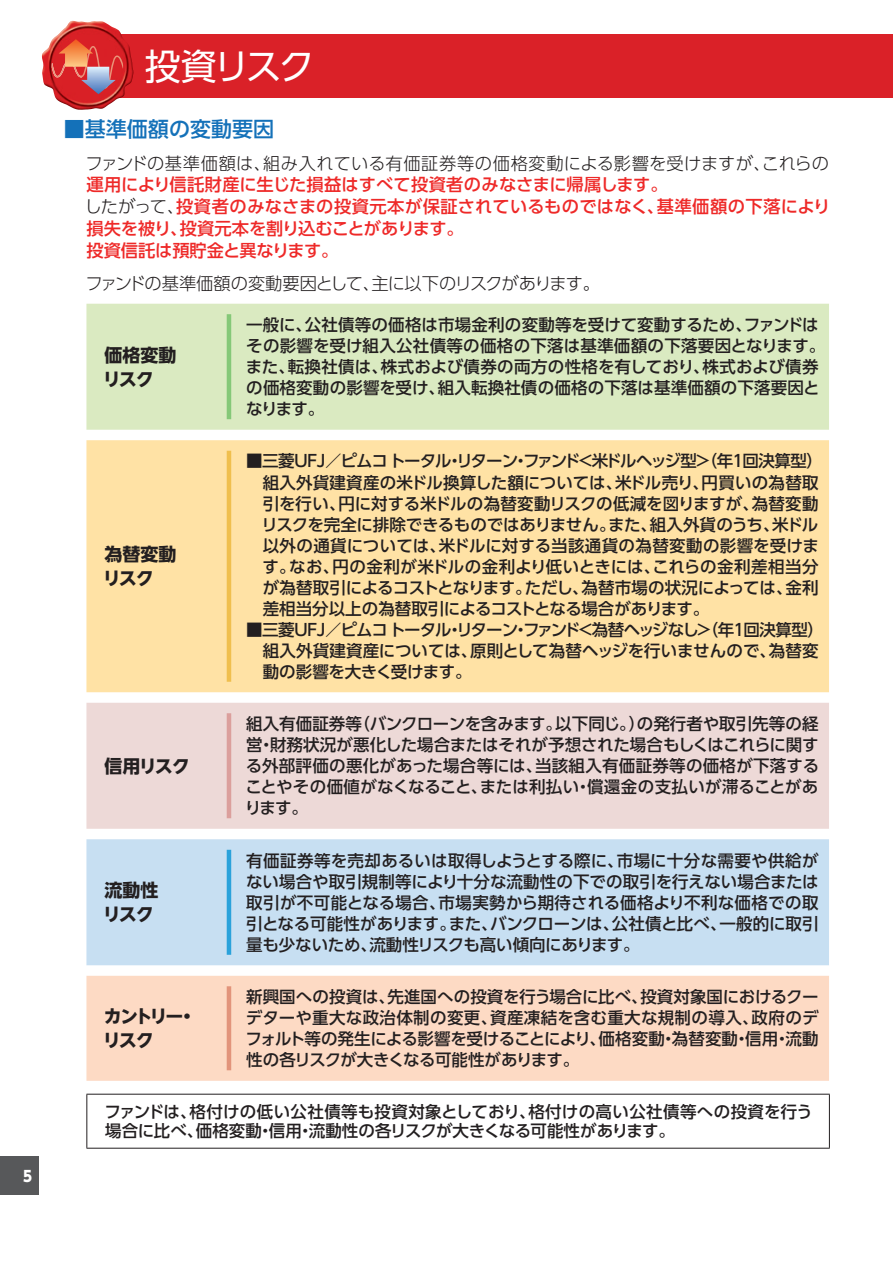
<style>
.page{position:relative;width:893px;height:1263px;background:#fff}
.page>*{position:absolute;margin:0;border:0;box-sizing:border-box;transform-origin:0 0}
.t1{font:36px "UD Shin Go Pro";letter-spacing:-.085em;color:#fff}
.t2{font:500 21px "UD Shin Go Pro";color:#1471b9}
.t3{font:700 18px/24px "UD Shin Go NT Pro";letter-spacing:-.07em;color:#231f20}
.t4{font:700 18px/24px "UD Shin Go NT Pro";letter-spacing:-.11em;color:#231f20}
.t5{font:500 17.25px/21.8px "UD Shin Go Pro";color:#ee2928}
.t6{font:300 17.25px "UD Shin Go Pro";letter-spacing:.02em;color:#231f20}
.t7{font:300 17.25px "UD Shin Go Pro";letter-spacing:-.045em;color:#231f20}
.t8{font:500 16.5px/21px "UD Shin Go Pro";color:#231f20}
.t9{font:500 16.5px/21px "UD Shin Go Pro";letter-spacing:-.03em;color:#231f20}
.t10{font:800 15px "UD Shin Go Pro";color:#fff;scale:.9 1}
.s1{font-weight:300;color:#231f20}
</style>
<div class="page">
<div style="left:0;top:1157px;width:38px;height:38px;background:#57585a"></div>
<div style="left:86px;top:304px;width:743px;height:126px;background:#daeac1"></div>
<div style="left:86px;top:440px;width:743px;height:252px;background:#ffe2a5"></div>
<div style="left:86px;top:703px;width:743px;height:126px;background:#edd9d7"></div>
<div style="left:86px;top:839px;width:743px;height:126px;background:#c7dff2"></div>
<div style="left:86px;top:976px;width:743px;height:105px;background:#fddac4"></div>
<hr style="left:227px;top:314px;width:4px;height:105px;background:#85c878">
<hr style="left:227px;top:451px;width:4px;height:231px;background:#f0bf4e">
<hr style="left:227px;top:713px;width:4px;height:105px;background:#db9f9c">
<hr style="left:227px;top:850px;width:4px;height:105px;background:#2aa2db">
<hr style="left:227px;top:986px;width:4px;height:84px;background:#e2947b">
<hr style="left:86px;top:1094px;width:744px;height:1px;background:#231f20">
<hr style="left:86px;top:1094px;width:1px;height:54px;background:#231f20">
<hr style="left:829px;top:1094px;width:1px;height:54px;background:#231f20">
<hr style="left:86px;top:1148px;width:744px;height:1px;background:#231f20">
<div style="left:83px;top:34px;width:810px;height:64px;background:#da2128"></div>
<img style="left:42px;top:21px;width:29px;height:79px">
<img style="left:52px;top:46px;width:71px;height:43px">
<svg style="left:59px;top:39px;width:57px;height:55px"></svg>
<p class="t10" style="left:23px;top:1163px;width:11px">5</p>
<h1 class="t1" style="left:145px;top:37px;width:171px">投資リスク</h1>
<p class="t2" style="left:64px;top:112px;width:212px">■基準価額の変動要因</p>
<p class="t6" style="left:86px;top:149px;width:745px">ファンドの基準価額は、組み入れている有価証券等の価格変動による影響を受けますが、これらの</p>
<p class="t5" style="left:85px;top:173px;width:747px">運用により信託財産に生じた損益はすべて投資者のみなさまに帰属します。<br><span class="s1">したがって、</span>投資者のみなさまの投資元本が保証されているものではなく、基準価額の下落により損失を被り、投資元本を割り込むことがあります。<br>投資信託は預貯金と異なります。</p>
<p class="t7" style="left:86px;top:270px;width:516px">ファンドの基準価額の変動要因として、主に以下のリスクがあります。</p>
<p class="t3" style="left:103px;top:342px;width:75px">価格変動リスク</p>
<p class="t3" style="left:103px;top:542px;width:75px">為替変動リスク</p>
<p class="t3" style="left:104px;top:753px;width:87px">信用リスク</p>
<p class="t3" style="left:103px;top:878px;width:57px">流動性リスク</p>
<p class="t8" style="left:246px;top:314px;width:581px">一般に、公社債等の価格は市場金利の変動等を受けて変動するため、ファンドはその影響を受け組入公社債等の価格の下落は基準価額の下落要因となります。また、転換社債は、株式および債券の両方の性格を有しており、株式および債券の価格変動の影響を受け、組入転換社債の価格の下落は基準価額の下落要因となります。</p>
<p class="t8" style="left:261px;top:450px;width:563px;text-indent:-15px">■三菱ＵＦＪ／ピムコ トータル・リターン・ファンド＜米ドルヘッジ型＞（年１回決算型）組入外貨建資産の米ドル換算した額については、米ドル売り、円買いの為替取引を行い、円に対する米ドルの為替変動リスクの低減を図りますが、為替変動リスクを完全に排除できるものではありません。また、組入外貨のうち、米ドル以外の通貨については、米ドルに対する当該通貨の為替変動の影響を受けます。なお、円の金利が米ドルの金利より低いときには、これらの金利差相当分が為替取引によるコストとなります。ただし、為替市場の状況によっては、金利差相当分以上の為替取引によるコストとなる場合があります。</p>
<p class="t9" style="left:263px;top:618px;width:563px;text-indent:-16px">■三菱ＵＦＪ／ピムコ トータル・リターン・ファンド＜為替ヘッジなし＞（年１回決算型）組入外貨建資産については、原則として為替ヘッジを行いませんので、為替変動の影響を大きく受けます。</p>
<p class="t8" style="left:245px;top:713px;width:576px;text-align:justify">組入有価証券等（バンクローンを含みます。以下同じ。）の発行者や取引先等の経営・財務状況が悪化した場合またはそれが予想された場合もしくはこれらに関する外部評価の悪化があった場合等には、当該組入有価証券等の価格が下落することやその価値がなくなること、または利払い・償還金の支払いが滞ることがあります。</p>
<p class="t8" style="left:246px;top:849px;width:574px;text-align:justify">有価証券等を売却あるいは取得しようとする際に、市場に十分な需要や供給がない場合や取引規制等により十分な流動性の下での取引を行えない場合または取引が不可能となる場合、市場実勢から期待される価格より不利な価格での取引となる可能性があります。また、バンクローンは、公社債と比べ、一般的に取引量も少ないため、流動性リスクも高い傾向にあります。</p>
<p class="t8" style="left:246px;top:986px;width:574px;text-align:justify">新興国への投資は、先進国への投資を行う場合に比べ、投資対象国におけるクーデターや重大な政治体制の変更、資産凍結を含む重大な規制の導入、政府のデフォルト等の発生による影響を受けることにより、価格変動・為替変動・信用・流動性の各リスクが大きくなる可能性があります。</p>
<p class="t8" style="left:105px;top:1101px;width:709px;line-height:19.5px">ファンドは、格付けの低い公社債等も投資対象としており、格付けの高い公社債等への投資を行う場合に比べ、価格変動・信用・流動性の各リスクが大きくなる可能性があります。</p>
<p class="t4" style="left:103px;top:1004px;width:95px">カントリー・リスク</p>
</div>
